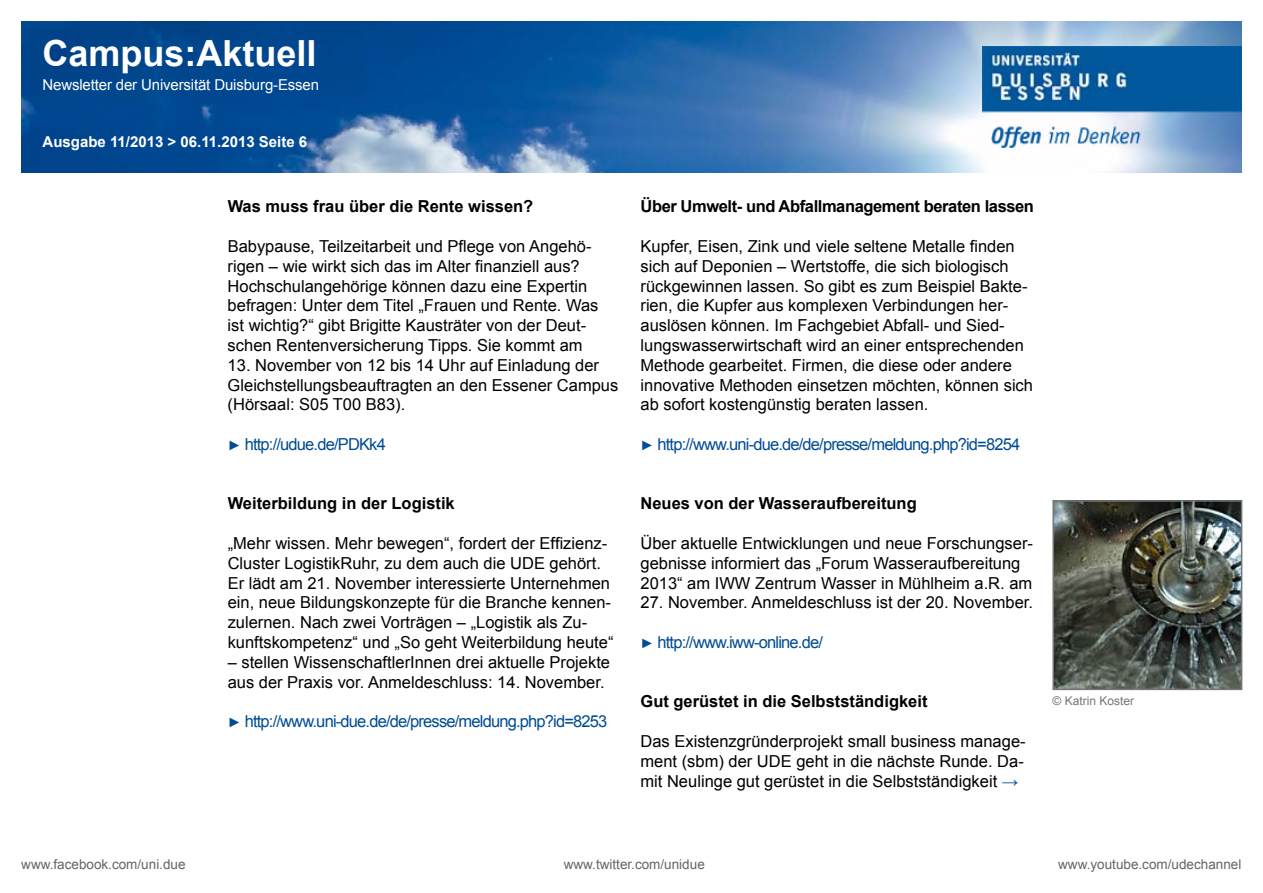
<style>
.page{position:relative;width:1263px;height:893px;background:#fff}
.page>*{position:absolute;margin:0;border:0;box-sizing:border-box;transform-origin:0 0}
.t1{font:700 36px "Arial";color:#fff}
.t2{font:16.5px/19.8px "Arial";color:#000}
.t3{font:16.5px "Arial";letter-spacing:-.05em;color:#004c93}
.t4{font:700 16.5px "Arial";color:#000}
.t5{font:700 16.5px "Arial";letter-spacing:-.025em;color:#000}
.t6{font:15px "Arial";letter-spacing:-.01em;color:#fff}
.t7{font:700 15px "Arial";color:#fff}
.t8{font:13.5px "Arial";color:#646567}
.t9{font:12px "Arial";color:#767676}
.s1{font-size:13.5px}
.s2{color:#004c93}
</style>
<div class="page">
<img style="left:21px;top:21px;width:1221px;height:152px">
<img style="left:982px;top:47px;width:260px;height:100px">
<img style="left:1055px;top:503px;width:184px;height:184px">
<div style="left:1052px;top:500px;width:190px;height:190px;border:2px solid #767676"></div>
<h1 class="t1" style="left:43px;top:29px;width:276px">Campus:Aktuell</h1>
<p class="t6" style="left:43px;top:74px;width:278px">Newsletter der Universität Duisburg-Essen</p>
<p class="t7" style="left:43px;top:132px;width:266px">Ausgabe 11/2013 &gt; 06.11.2013 Seite 6</p>
<p class="t4" style="left:228px;top:196px;width:307px">Was muss frau über die Rente wissen?</p>
<p class="t2" style="left:228px;top:236px;width:372px">Babypause, Teilzeitarbeit und Pflege von Angehö&shy;rigen – wie wirkt sich das im Alter finanziell aus?<br>Hochschulangehörige können dazu eine Expertin befragen: Unter dem Titel „Frauen und Rente. Was ist wichtig?“ gibt Brigitte Kausträter von der Deut&shy;schen Rentenversicherung Tipps. Sie kommt am</p>
<p class="t2" style="left:228px;top:355px;width:392px">13. November von 12 bis 14 Uhr auf Einladung der<br>Gleichstellungsbeauftragten an den Essener Campus (Hörsaal: S05 T00 B83).</p>
<p class="t3" style="left:228px;top:433px;width:160px"><span class="s1">►</span> http://udue.de/PDKk4</p>
<p class="t4" style="left:228px;top:493px;width:229px">Weiterbildung in der Logistik</p>
<p class="t2" style="left:228px;top:533px;width:387px">„Mehr wissen. Mehr bewegen“, fordert der Effizienz-Cluster LogistikRuhr, zu dem auch die UDE gehört.<br>Er lädt am 21. November interessierte Unternehmen ein, neue Bildungskonzepte für die Branche kennen&shy;zulernen. Nach zwei Vorträgen – „Logistik als Zu&shy;kunftskompetenz“ und „So geht Weiterbildung heute“</p>
<p class="t2" style="left:228px;top:652px;width:384px">– stellen WissenschaftlerInnen drei aktuelle Projekte aus der Praxis vor. Anmeldeschluss: 14. November.</p>
<p class="t3" style="left:228px;top:711px;width:381px"><span class="s1">►</span> http://www.uni-due.de/de/presse/meldung.php?id=8253</p>
<p class="t5" style="left:640px;top:196px;width:395px">Über Umwelt- und Abfallmanagement beraten lassen</p>
<p class="t2" style="left:640px;top:236px;width:394px">Kupfer, Eisen, Zink und viele seltene Metalle finden sich auf Deponien – Wertstoffe, die sich biologisch rückgewinnen lassen. So gibt es zum Beispiel Bakte&shy;rien, die Kupfer aus komplexen Verbindungen her&shy;auslösen können. Im Fachgebiet Abfall- und Sied&shy;lungswasserwirtschaft wird an einer entsprechenden Methode gearbeitet. Firmen, die diese oder andere innovative Methoden einsetzen möchten, können sich ab sofort kostengünstig beraten lassen.</p>
<p class="t3" style="left:640px;top:433px;width:381px"><span class="s1">►</span> http://www.uni-due.de/de/presse/meldung.php?id=8254</p>
<p class="t4" style="left:640px;top:493px;width:278px">Neues von der Wasseraufbereitung</p>
<p class="t2" style="left:640px;top:533px;width:394px">Über aktuelle Entwicklungen und neue Forschungser&shy;gebnisse informiert das „Forum Wasseraufbereitung<br>2013“ am IWW Zentrum Wasser in Mühlheim a.R. am</p>
<p class="t2" style="left:640px;top:593px;width:394px">27. November. Anmeldeschluss ist der 20. November.</p>
<p class="t3" style="left:640px;top:631px;width:184px"><span class="s1">►</span> http://www.iww-online.de/</p>
<p class="t4" style="left:640px;top:691px;width:288px">Gut gerüstet in die Selbstständigkeit</p>
<p class="t2" style="left:640px;top:731px;width:387px;text-align:justify">Das Existenzgründerprojekt small business manage&shy;ment (sbm) der UDE geht in die nächste Runde. Da&shy;mit Neulinge gut gerüstet in die Selbstständigkeit <span class="s2">→</span></p>
<p class="t9" style="left:1052px;top:693px;width:83px">© Katrin Koster</p>
<p class="t8" style="left:21px;top:855px;width:166px">www.facebook.com/uni.due</p>
<p class="t8" style="left:564px;top:855px;width:143px">www.twitter.com/unidue</p>
<p class="t8" style="left:1058px;top:855px;width:185px">www.youtube.com/udechannel</p>
</div>
